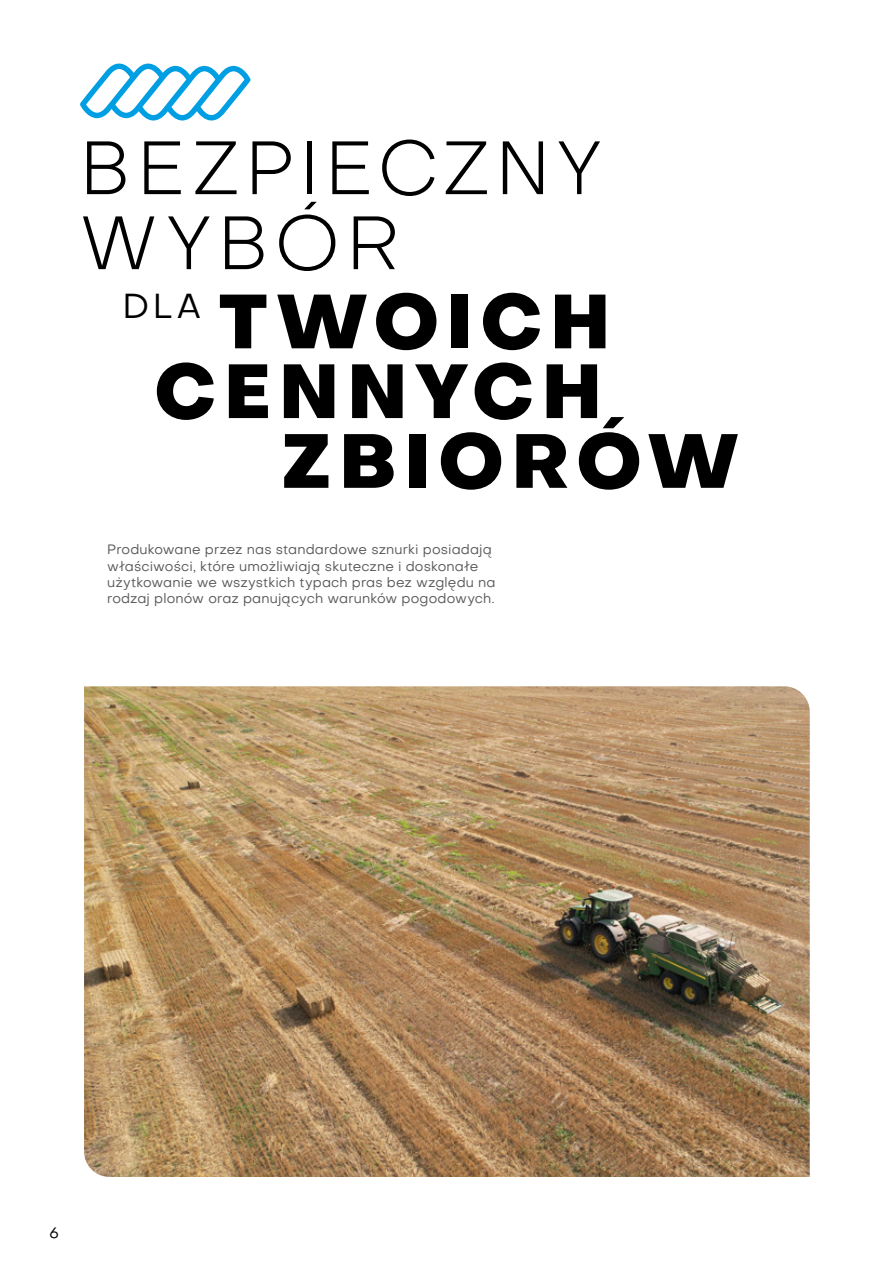
<style>
.page{position:relative;width:893px;height:1263px;background:#fff}
.page>*{position:absolute;margin:0;border:0;box-sizing:border-box;transform-origin:0 0}
.t1{font:800 75px/69.8px "Objective";letter-spacing:.09em;color:#000}
.t2{font:300 75px "Objective";letter-spacing:.085em;color:#000}
.t3{font:15px "Objective";color:#000}
.t4{font:13.5px/16.2px "Objective";letter-spacing:.01em;color:#575756}
</style>
<div class="page">
<img style="left:84px;top:686px;width:726px;height:491px">
<svg style="left:80px;top:64px;width:171px;height:56px"></svg>
<h1 class="t2" style="left:80px;top:119px;width:523px">BEZPIECZNY</h1>
<h1 class="t2" style="left:80px;top:194px;width:321px">WYBÓR</h1>
<h1 class="t1" style="left:123px;top:286px;width:489px"><sup>DLA</sup> TWOICH</h1>
<h1 class="t1" style="left:281px;top:355px;width:460px;text-indent:-127px">CENNYCH<br>ZBIORÓW</h1>
<p class="t4" style="left:107px;top:541px;width:390px">Produkowane przez nas standardowe sznurki posiadają właściwości, które umożliwiają skuteczne i doskonałe użytkowanie we wszystkich typach pras bez względu na rodzaj plonów oraz panujących warunków pogodowych.</p>
<p class="t3" style="left:49px;top:1223px;width:11px">6</p>
</div>
